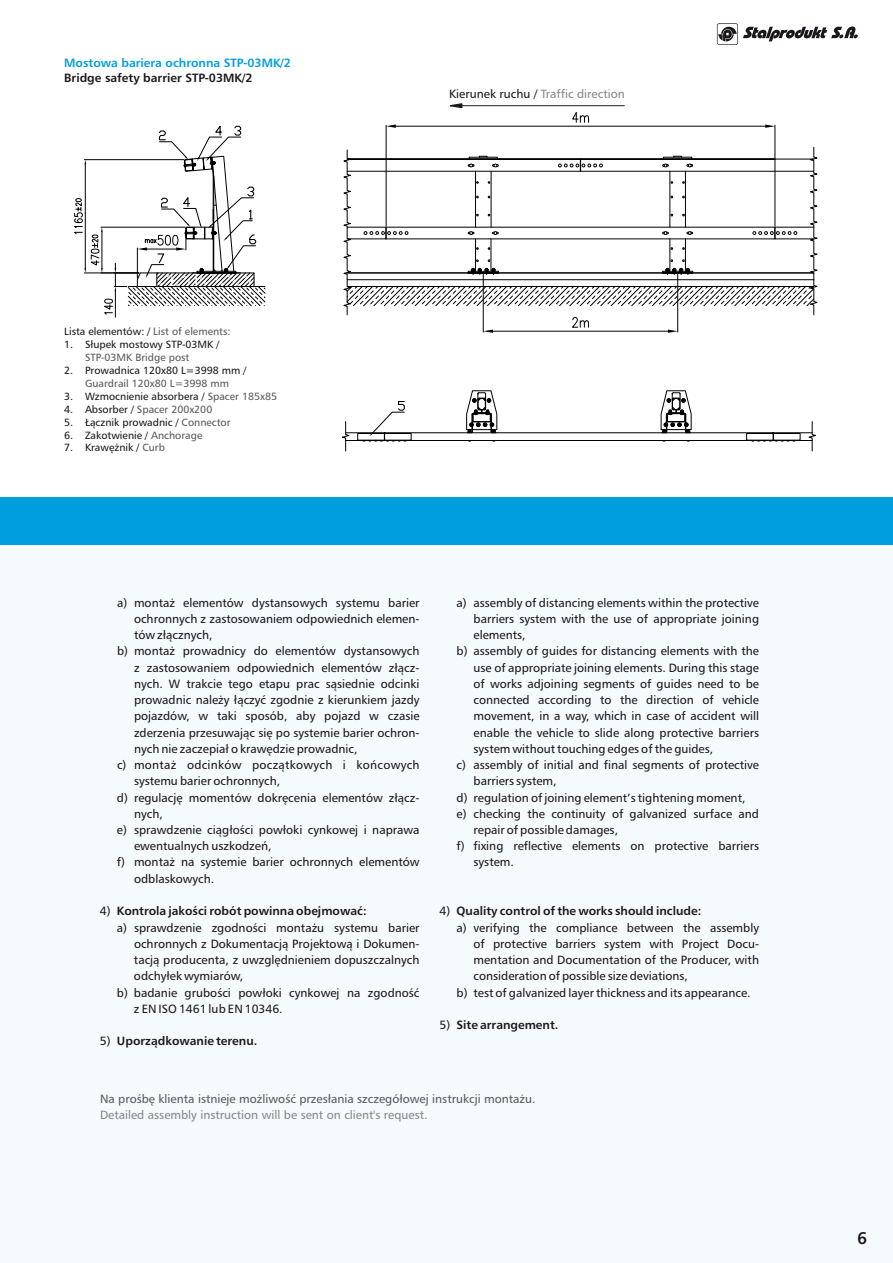
<style>
.page{position:relative;width:893px;height:1263px;background:#fff}
.page>*{position:absolute;margin:0;border:0;box-sizing:border-box;transform-origin:0 0}
.t1{font:17.1px "Humanist 777 L2 Roman B,Bold";color:#1c171c}
.t2{font:12px "Humanist 777 L2 Roman B";color:#1c171c}
.t3{font:12px "Humanist 777 L2 Roman B,Bold";color:#1c171c}
.t4{font:12px "Humanist 777 L2 Roman B";color:#87878a}
.t5{font:12px "Humanist 777 L2 Roman B";color:#595959}
.t6{font:12px "Humanist 777 L2 Roman B";letter-spacing:.02em;color:#1c171c}
.t7{font:12px "Humanist 777 L2 Roman B,Bold";color:#009ede}
.t8{font:10.5px "Humanist 777 L2 Roman B";color:#1c171c}
.t9{font:10.5px "Humanist 777 L2 Roman B";color:#595959}
.s1{color:#1c171c}
.s2{color:#595959}
.s3{font-family:"Humanist 777 L2 Roman B"}
</style>
<div class="page">
<div style="left:0;top:529px;width:893px;height:734px;background:#f5faff"></div>
<div style="left:0;top:497px;width:893px;height:47px;background:#009ede"></div>
<svg style="left:717px;top:23px;width:141px;height:22px"></svg>
<hr style="left:462px;top:105px;width:162px;height:1px;background:#1c171c">
<svg style="left:449px;top:103px;width:14px;height:6px"></svg>
<hr style="left:579px;top:440px;width:194px;height:1px;background:#000">
<hr style="left:385px;top:432px;width:388px;height:1px;background:#000">
<hr style="left:385px;top:440px;width:194px;height:1px;background:#000">
<svg style="left:660px;top:390px;width:32px;height:52px"></svg>
<svg style="left:466px;top:390px;width:32px;height:52px"></svg>
<div style="left:773px;top:432px;width:39px;height:9px;border:1px solid #000"></div>
<svg style="left:751px;top:435px;width:45px;height:7px"></svg>
<hr style="left:346px;top:432px;width:38px;height:1px;background:#000">
<hr style="left:346px;top:440px;width:38px;height:1px;background:#000">
<div style="left:357px;top:433px;width:54px;height:7px;border:1px solid #000"></div>
<div style="left:746px;top:433px;width:54px;height:7px;border:1px solid #000"></div>
<svg style="left:806px;top:421px;width:10px;height:31px"></svg>
<svg style="left:342px;top:421px;width:10px;height:31px"></svg>
<svg style="left:361px;top:401px;width:46px;height:41px"></svg>
<hr style="left:386px;top:125px;width:1px;height:101px;background:#000">
<hr style="left:775px;top:125px;width:1px;height:101px;background:#000">
<hr style="left:396px;top:126px;width:369px;height:1px;background:#000">
<svg style="left:386px;top:125px;width:10px;height:3px"></svg>
<svg style="left:765px;top:125px;width:10px;height:3px"></svg>
<svg style="left:572px;top:112px;width:17px;height:11px"></svg>
<svg style="left:343px;top:147px;width:475px;height:186px"></svg>
<svg style="left:74px;top:125px;width:192px;height:192px"></svg>
<p class="t7" style="left:64px;top:58px;width:228px">Mostowa bariera ochronna STP-03MK/2</p>
<p class="t3" style="left:64px;top:72px;width:190px">Bridge safety barrier STP-03MK/2</p>
<p class="t4" style="left:449px;top:89px;width:177px"><span class="s1">Kierunek ruchu /</span> Traffic direction</p>
<p class="t8" style="left:64px;top:327px;width:168px">Lista elementów: / <span class="s2">List of elements:</span></p>
<p class="t8" style="left:64px;top:340px;width:157px">1. Słupek mostowy STP-03MK /</p>
<p class="t8" style="left:64px;top:366px;width:184px">2. Prowadnica 120x80 L=3998 mm /</p>
<p class="t8" style="left:64px;top:392px;width:214px">3. Wzmocnienie absorbera / <span class="s2">Spacer 185x85</span></p>
<p class="t9" style="left:64px;top:405px;width:150px"><span class="s1">4. Absorber /</span> Spacer 200x200</p>
<p class="t8" style="left:64px;top:418px;width:168px">5. Łącznik prowadnic / <span class="s2">Connector</span></p>
<p class="t8" style="left:64px;top:431px;width:140px">6. Zakotwienie / <span class="s2">Anchorage</span></p>
<p class="t8" style="left:64px;top:443px;width:102px">7. Krawężnik / <span class="s2">Curb</span></p>
<p class="t9" style="left:85px;top:353px;width:106px">STP-03MK Bridge post</p>
<p class="t9" style="left:85px;top:379px;width:146px">Guardrail 120x80 L=3998 mm</p>
<p class="t2" style="left:117px;top:597px;width:304px">a) montaż elementów dystansowych systemu barier</p>
<p class="t2" style="left:134px;top:614px;width:287px">ochronnych z zastosowaniem odpowiednich elemen-</p>
<p class="t2" style="left:134px;top:630px;width:80px">tów złącznych,</p>
<p class="t2" style="left:117px;top:646px;width:304px">b) montaż prowadnicy do elementów dystansowych</p>
<p class="t2" style="left:134px;top:662px;width:287px">z zastosowaniem odpowiednich elementów złącz-</p>
<p class="t2" style="left:134px;top:679px;width:287px">nych. W trakcie tego etapu prac sąsiednie odcinki</p>
<p class="t2" style="left:134px;top:695px;width:287px">prowadnic należy łączyć zgodnie z kierunkiem jazdy</p>
<p class="t2" style="left:134px;top:711px;width:287px">pojazdów, w taki sposób, aby pojazd w czasie</p>
<p class="t2" style="left:134px;top:727px;width:287px">zderzenia przesuwając się po systemie barier ochron-</p>
<p class="t2" style="left:134px;top:744px;width:225px">nych nie zaczepiał o krawędzie prowadnic,</p>
<p class="t6" style="left:117px;top:760px;width:304px">c) montaż odcinków początkowych i końcowych</p>
<p class="t2" style="left:134px;top:776px;width:148px">systemu barier ochronnych,</p>
<p class="t2" style="left:117px;top:792px;width:304px">d) regulację momentów dokręcenia elementów złącz-</p>
<p class="t2" style="left:134px;top:809px;width:30px">nych,</p>
<p class="t2" style="left:117px;top:825px;width:304px">e) sprawdzenie ciągłości powłoki cynkowej i naprawa</p>
<p class="t2" style="left:134px;top:841px;width:139px">ewentualnych uszkodzeń,</p>
<p class="t2" style="left:117px;top:857px;width:304px">f) montaż na systemie barier ochronnych elementów</p>
<p class="t2" style="left:134px;top:873px;width:82px">odblaskowych.</p>
<p class="t3" style="left:100px;top:906px;width:268px"><span class="s3">4)</span> Kontrola jakości robót powinna obejmować:</p>
<p class="t2" style="left:117px;top:922px;width:304px">a) sprawdzenie zgodności montażu systemu barier</p>
<p class="t2" style="left:134px;top:939px;width:287px">ochronnych z Dokumentacją Projektową i Dokumen-</p>
<p class="t2" style="left:134px;top:955px;width:287px">tacją producenta, z uwzględnieniem dopuszczalnych</p>
<p class="t2" style="left:134px;top:971px;width:111px">odchyłek wymiarów,</p>
<p class="t2" style="left:117px;top:987px;width:304px">b) badanie grubości powłoki cynkowej na zgodność</p>
<p class="t2" style="left:134px;top:1004px;width:150px">z EN ISO 1461 lub EN 10346.</p>
<p class="t3" style="left:100px;top:1036px;width:159px"><span class="s3">5)</span> Uporządkowanie terenu.</p>
<p class="t2" style="left:457px;top:597px;width:304px">a) assembly of distancing elements within the protective</p>
<p class="t2" style="left:474px;top:614px;width:287px">barriers system with the use of appropriate joining</p>
<p class="t2" style="left:474px;top:630px;width:54px">elements,</p>
<p class="t2" style="left:457px;top:646px;width:304px">b) assembly of guides for distancing elements with the</p>
<p class="t2" style="left:474px;top:662px;width:287px">use of appropriate joining elements. During this stage</p>
<p class="t2" style="left:474px;top:679px;width:287px">of works adjoining segments of guides need to be</p>
<p class="t2" style="left:474px;top:695px;width:287px">connected according to the direction of vehicle</p>
<p class="t2" style="left:474px;top:711px;width:287px">movement, in a way, which in case of accident will</p>
<p class="t2" style="left:474px;top:727px;width:287px">enable the vehicle to slide along protective barriers</p>
<p class="t2" style="left:474px;top:744px;width:241px">system without touching edges of the guides,</p>
<p class="t2" style="left:456px;top:760px;width:304px">c) assembly of initial and final segments of protective</p>
<p class="t2" style="left:474px;top:776px;width:85px">barriers system,</p>
<p class="t2" style="left:456px;top:792px;width:290px">d) regulation of joining element’s tightening moment,</p>
<p class="t2" style="left:456px;top:809px;width:304px">e) checking the continuity of galvanized surface and</p>
<p class="t2" style="left:474px;top:825px;width:146px">repair of possible damages,</p>
<p class="t2" style="left:456px;top:841px;width:304px">f) fixing reflective elements on protective barriers</p>
<p class="t2" style="left:474px;top:857px;width:42px">system.</p>
<p class="t3" style="left:439px;top:906px;width:263px"><span class="s3">4)</span> Quality control of the works should include:</p>
<p class="t2" style="left:456px;top:922px;width:304px">a) verifying the compliance between the assembly</p>
<p class="t2" style="left:473px;top:939px;width:287px">of protective barriers system with Project Docu-</p>
<p class="t2" style="left:473px;top:955px;width:287px">mentation and Documentation of the Producer, with</p>
<p class="t2" style="left:473px;top:971px;width:216px">consideration of possible size deviations,</p>
<p class="t2" style="left:456px;top:987px;width:296px">b) test of galvanized layer thickness and its appearance.</p>
<p class="t3" style="left:439px;top:1020px;width:120px"><span class="s3">5)</span> Site arrangement.</p>
<p class="t5" style="left:100px;top:1094px;width:437px">Na prośbę klienta istnieje możliwość przesłania szczegółowej instrukcji montażu.</p>
<p class="t4" style="left:100px;top:1110px;width:329px">Detailed assembly instruction will be sent on client's request.</p>
<h1 class="t1" style="left:857px;top:1231px;width:11px">6</h1>
</div>
